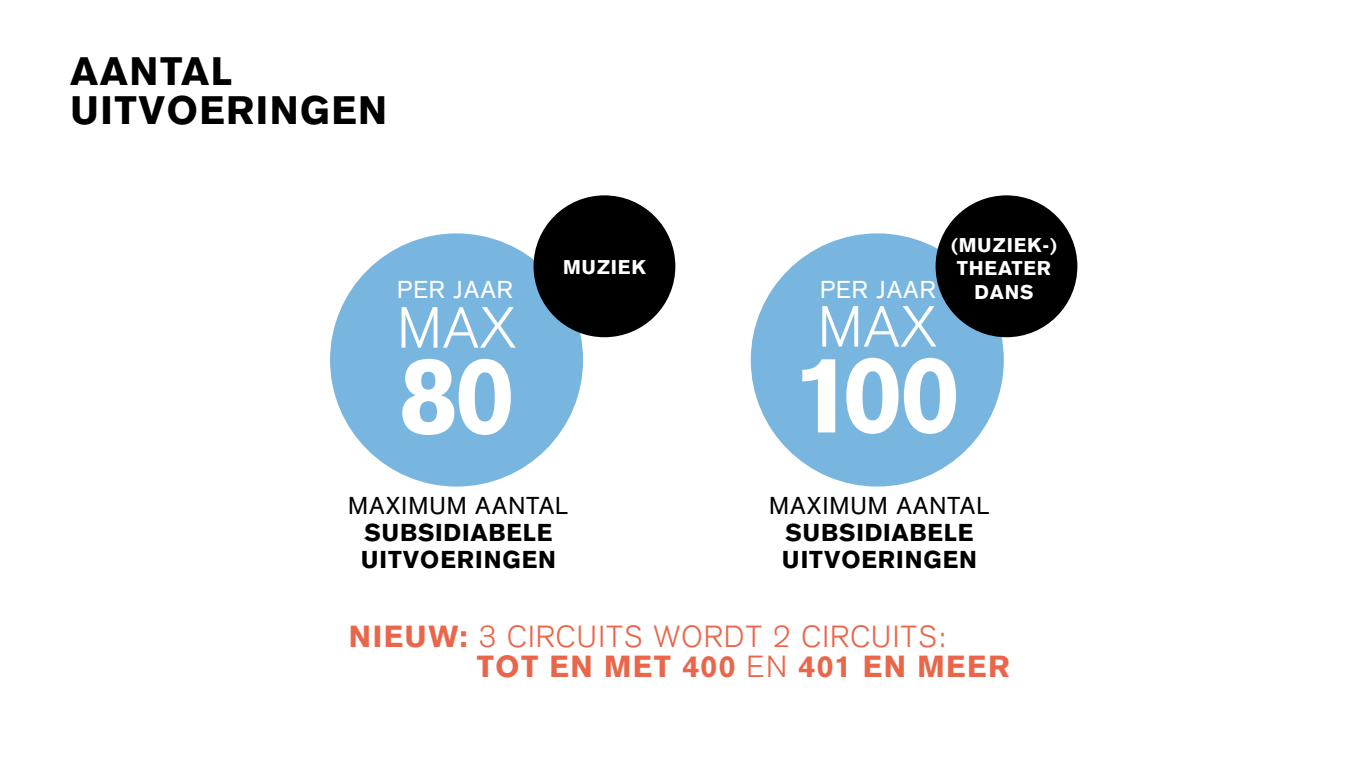
<style>
.page{position:relative;width:1361px;height:766px;background:#fff}
.page>*{position:absolute;margin:0;border:0;box-sizing:border-box;transform-origin:0 0}
.t1{font:900 107.25px "Akzidenz Grotesk";color:#fff}
.t2{font:300 56.85px "Akzidenz Grotesk";color:#fff}
.t3{font:900 39px/39px "Akzidenz Grotesk";letter-spacing:.04em;color:#000}
.t4{font:300 30px/30px "Akzidenz Grotesk";letter-spacing:.05em;color:#ea664b}
.t5{font:900 30px "Akzidenz Grotesk";letter-spacing:.05em;color:#ea664b}
.t6{font:900 24px/27px "Akzidenz Grotesk";letter-spacing:.03em;color:#000}
.t7{font:24px "Akzidenz Grotesk";letter-spacing:.04em;color:#000}
.t8{font:24px "Akzidenz Grotesk";letter-spacing:.04em;color:#fff}
.t9{font:900 19.5px "Akzidenz Grotesk";color:#fff}
.s1{font-weight:900}
.s2{font-weight:300}
</style>
<div class="page">
<div style="left:330px;top:233px;width:253px;height:253px;background:#79b6df;border-radius:50%"></div>
<div style="left:751px;top:233px;width:253px;height:253px;background:#79b6df;border-radius:50%"></div>
<div style="left:533px;top:195px;width:142px;height:142px;background:#000;border-radius:50%"></div>
<div style="left:935px;top:195px;width:142px;height:142px;background:#000;border-radius:50%"></div>
<h3 class="t3" style="left:70px;top:51px;width:318px">AANTAL<br>UITVOERINGEN</h3>
<p class="t9" style="left:563px;top:255px;width:61px">MUZIEK</p>
<p class="t9" style="left:951px;top:233px;width:68px">(MUZIEK</p>
<p class="t9" style="left:1042px;top:233px;width:16px">-)</p>
<p class="t9" style="left:957px;top:256px;width:42px">THEATER</p>
<p class="t8" style="left:397px;top:275px;width:117px">PER JAAR</p>
<p class="t8" style="left:820px;top:275px;width:117px">PER JAAR</p>
<p class="t9" style="left:974px;top:280px;width:16px">DANS</p>
<h2 class="t2" style="left:397px;top:294px;width:120px">MAX</h2>
<h1 class="t1" style="left:398px;top:331px;width:117px">80</h1>
<h2 class="t2" style="left:818px;top:293px;width:120px">MAX</h2>
<h1 class="t1" style="left:795px;top:330px;width:166px">100</h1>
<p class="t7" style="left:348px;top:491px;width:222px">MAXIMUM AANTAL</p>
<p class="t6" style="left:361px;top:519px;width:197px">SUBSIDIABELE<br>UITVOERINGEN</p>
<p class="t7" style="left:769px;top:491px;width:222px">MAXIMUM AANTAL</p>
<p class="t6" style="left:782px;top:519px;width:197px">SUBSIDIABELE<br>UITVOERINGEN</p>
<p class="t4" style="left:477px;top:621px;width:471px;text-indent:-128px"><span class="s1">NIEUW:</span> 3 CIRCUITS WORDT 2 CIRCUITS:<br><span class="s1">TOT EN MET</span></p>
<p class="t5" style="left:682px;top:647px;width:259px">400 <span class="s2">EN</span> 401 EN MEER</p>
</div>
